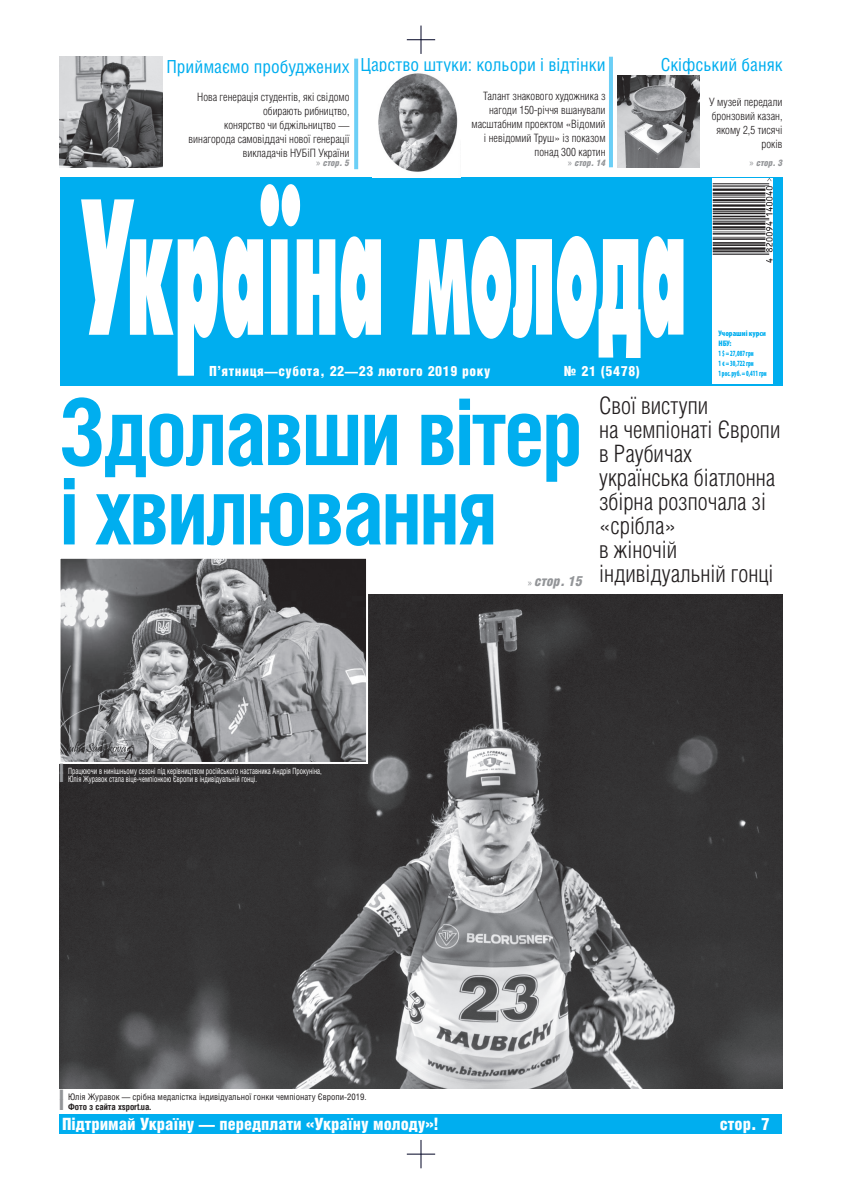
<style>
.page{position:relative;width:842px;height:1191px;background:#fff}
.page>*{position:absolute;margin:0;border:0;box-sizing:border-box;transform-origin:0 0}
.t1{font:700 92px/79.4px "Helios Cond";letter-spacing:-.03em;color:#00aeef;scale:.95 1}
.t2{font:300 24px/24px "Helios Cond";color:#231f20}
.t3{font:18px "Helios Cond";color:#00aeef}
.t4{font:900 17px "Helios Cond";color:#fff}
.t5{font:900 14px "Helios Cond";letter-spacing:.04em;color:#fff}
.t6{font:italic 900 14px "Helios Cond";color:#939598}
.t7{font:300 11.5px/14px "Helios Cond";color:#231f20;text-align:right}
.t8{font:9px/9.9px "Helios Cond";color:#231f20}
.t9{font:italic 900 9px "Helios Cond";color:#939598}
.t10{font:8.6px/8.8px "Helios Cond";color:#fff;scale:.8 1}
.t11{font:900 condensed 8px/9.9px "Myriad Pro";color:#00aeef}
.t12{font:900 condensed 8px/9.9px "Myriad Pro";color:#00aeef;text-align:center;scale:.75 1}
.s1{font-family:"Myriad Pro";font-weight:400;font-style:normal;font-size:10px}
.s2{font-weight:700}
</style>
<div class="page">
<div style="left:60px;top:177px;width:722px;height:209px;background:#00aeef"></div>
<svg style="left:81px;top:184px;width:254px;height:192px"></svg>
<svg style="left:341px;top:236px;width:40px;height:102px;background:#d6f2fc"></svg>
<svg style="left:412px;top:236px;width:271px;height:122px"></svg>
<svg style="left:407px;top:26px;width:28px;height:28px"></svg>
<svg style="left:407px;top:1140px;width:28px;height:28px"></svg>
<svg style="left:354px;top:59px;width:4px;height:110px"></svg>
<hr style="left:609px;top:57px;width:4px;height:110px;background:#6bcff6">
<div style="left:59px;top:1114px;width:723px;height:20px;background:#00aeef"></div>
<div style="left:712px;top:179px;width:61px;height:205px;background:#fff"></div>
<img style="left:712px;top:179px;width:60px;height:84px">
<img style="left:59px;top:594px;width:723px;height:495px">
<img style="left:62px;top:560px;width:303px;height:201px">
<div style="left:59px;top:557px;width:309px;height:207px;border:2px solid #fff"></div>
<img style="left:617px;top:76px;width:83px;height:91px">
<img style="left:378px;top:73px;width:80px;height:99px">
<img style="left:60px;top:57px;width:102px;height:110px">
<svg style="left:60px;top:763px;width:3px;height:19px"></svg>
<p class="t3" style="left:166px;top:58px;width:441px">Приймаємо пробуджених Царство штуки: кольори і відтінки</p>
<p class="t3" style="left:661px;top:58px;width:124px">Скіфський баняк</p>
<p class="t7" style="left:471px;top:90px;width:136px">Талант знакового художника з нагоди 150-річчя вшанували масштабним проектом «Відомий і невідомий Труш» iз показом понад 300 картин</p>
<p class="t9" style="left:568px;top:159px;width:39px"><span class="s1">»</span> стор. 14</p>
<p class="t7" style="left:189px;top:91px;width:162px">Нова генерація студентів, які свідомо обирають рибництво,<br>конярство чи бджільництво — винагорода самовіддачі нової генерації викладачів НУБіП України</p>
<p class="t9" style="left:316px;top:159px;width:35px"><span class="s1">»</span> стор. 5</p>
<p class="t9" style="left:749px;top:159px;width:35px"><span class="s1">»</span> стор. 3</p>
<p class="t7" style="left:709px;top:96px;width:75px">У музей передали бронзовий казан, якому 2,5 тисячі років</p>
<p class="t5" style="left:209px;top:366px;width:283px">П’ятниця—субота, 22—23 лютого 2019 року</p>
<p class="t5" style="left:564px;top:366px;width:78px">№ 21 (5478)</p>
<p class="t11" style="left:718px;top:329px;width:50px">Учорашні курси<br>НБУ:<br>1 $ = 27,087 грн<br>1 € = 30,722 грн<br>1 рос. руб. = 0,411 грн</p>
<p class="t12" style="left:732px;top:349px;width:18px">6 8<br>1 14</p>
<p class="t12" style="left:750px;top:369px;width:12px">398</p>
<p class="t1" style="left:60px;top:400px;width:552px">Здолавши вітер і хвилювання</p>
<p class="t2" style="left:599px;top:395px;width:183px">Свої виступи<br>на чемпіонаті Європи в Раубичах українська біатлонна збірна розпочала зі «срібла»<br>в жіночій індивідуальній гонці</p>
<p class="t6" style="left:528px;top:575px;width:56px"><span class="s1">»</span> стор. 15</p>
<p class="t10" style="left:68px;top:767px;width:319px">Працюючи в нинішньому сезоні під керівництвом російського наставника Андрія Прокуніна,<br>Юлія Журавок стала віце-чемпіонкою Європи в індивідуальній гонці.</p>
<p class="t8" style="left:68px;top:1092px;width:300px">Юлія Журавок — срібна медалістка індивідуальної гонки чемпіонату Європи-2019.<br><span class="s2">Фото з сайта xsport.ua.</span></p>
<p class="t4" style="left:62px;top:1118px;width:379px">Підтримай Україну — передплати «Україну молоду»!</p>
<p class="t4" style="left:720px;top:1118px;width:51px">стор. 7</p>
</div>
